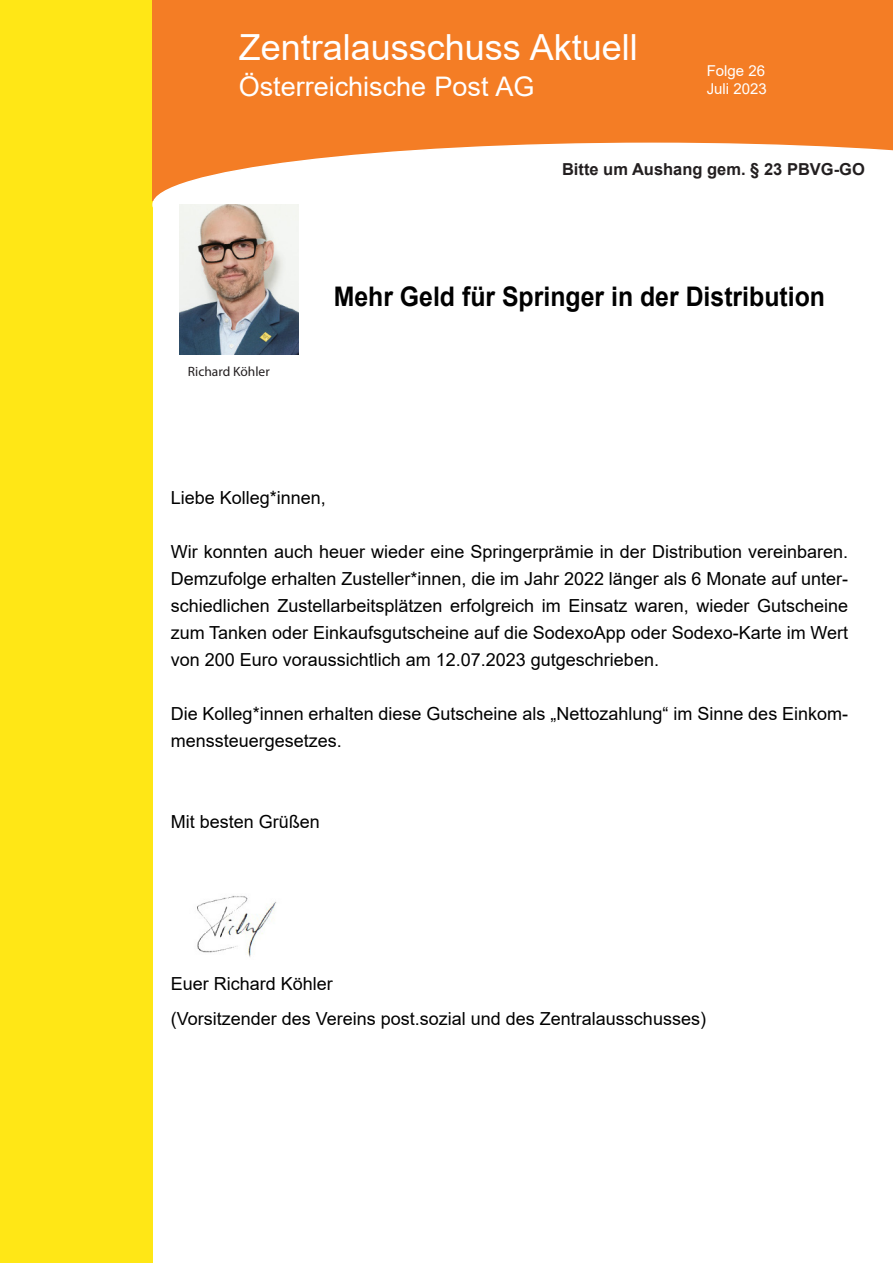
<style>
.page{position:relative;width:893px;height:1263px;background:#fff}
.page>*{position:absolute;margin:0;border:0;box-sizing:border-box;transform-origin:0 0}
.t1{font:36px "Arial";color:#fff}
.t2{font:700 27px "Arial";color:#000;scale:.92 1}
.t3{font:27px "Arial";color:#fff}
.t4{font:18px/27px "Arial";color:#000;text-align:justify}
.t5{font:700 16.5px "Arial";color:#231f20}
.t6{font:15px "Arial";color:#fff}
.t7{font:13.5px "Myriad Pro";color:#231f20}
</style>
<div class="page">
<div style="left:0;top:0;width:152px;height:1263px;background:#ffe716"></div>
<div style="left:152px;top:0;width:741px;height:200px;background:#f47d25"></div>
<svg style="left:152px;top:143px;width:741px;height:124px"></svg>
<img style="left:180px;top:205px;width:118px;height:149px">
<img style="left:197px;top:895px;width:80px;height:62px">
<p class="t1" style="left:239px;top:22px;width:401px">Zentralausschuss Aktuell</p>
<p class="t3" style="left:239px;top:68px;width:297px">Österreichische Post AG</p>
<p class="t6" style="left:707px;top:61px;width:60px">Folge 26</p>
<p class="t6" style="left:707px;top:79px;width:62px">Juli 2023</p>
<p class="t5" style="left:562px;top:158px;width:304px">Bitte um Aushang gem. § 23 PBVG-GO</p>
<p class="t7" style="left:188px;top:363px;width:83px">Richard Köhler</p>
<p class="t2" style="left:334px;top:277px;width:536px">Mehr Geld für Springer in der Distribution</p>
<p class="t4" style="left:171px;top:484px;width:157px">Liebe Kolleg*innen,</p>
<p class="t4" style="left:171px;top:538px;width:679px">Wir konnten auch heuer wieder eine Springerprämie in der Distribution vereinbaren.<br>Demzufolge erhalten Zusteller*innen, die im Jahr 2022 länger als 6 Monate auf unter&shy;schiedlichen Zustellarbeitsplätzen erfolgreich im Einsatz waren, wieder Gutscheine zum Tanken oder Einkaufsgutscheine auf die SodexoApp oder Sodexo-Karte im Wert von 200 Euro voraussichtlich am 12.07.2023 gutgeschrieben.</p>
<p class="t4" style="left:171px;top:700px;width:679px">Die Kolleg*innen erhalten diese Gutscheine als „Nettozahlung“ im Sinne des Einkom&shy;menssteuergesetzes.</p>
<p class="t4" style="left:171px;top:808px;width:151px">Mit besten Grüßen</p>
<p class="t4" style="left:171px;top:970px;width:164px">Euer Richard Köhler</p>
<p class="t4" style="left:171px;top:1005px;width:537px">(Vorsitzender des Vereins post.sozial und des Zentralausschusses)</p>
</div>
